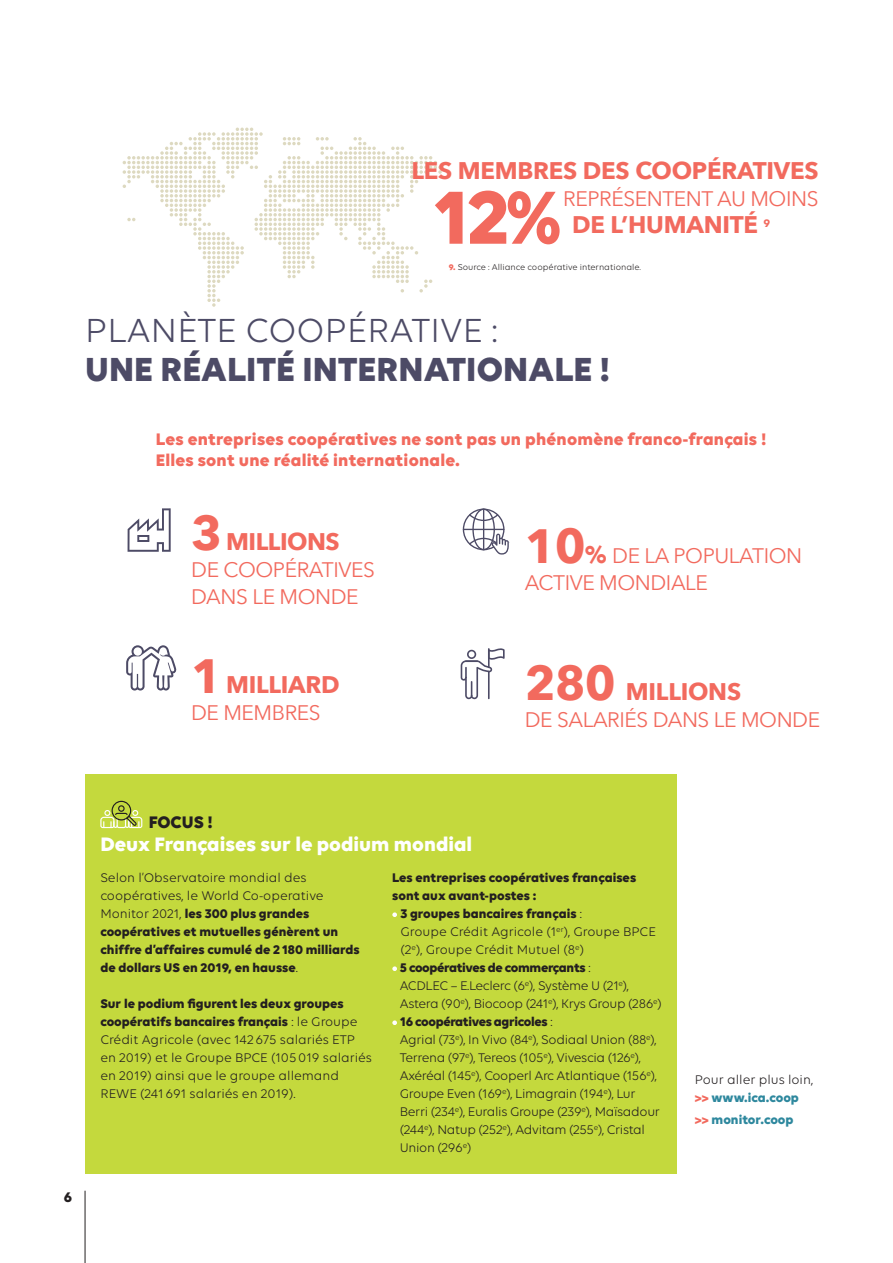
<style>
.page{position:relative;width:893px;height:1263px;background:#fff}
.page>*{position:absolute;margin:0;border:0;box-sizing:border-box;transform-origin:0 0}
.t1{font:700 81px "Volte";color:#f26a5e}
.t2{font:700 48px "Avenir Next";color:#f26a5e}
.t3{font:700 36px "Volte";letter-spacing:.005em;color:#4d4b66}
.t4{font:36px "Volte";letter-spacing:.005em;color:#4d4b66}
.t5{font:700 24px "Avenir Next";letter-spacing:-.01em;color:#f26a5e}
.t6{font:21px/27px "Avenir Next";letter-spacing:-.02em;color:#f26a5e}
.t7{font:700 21px "Volte";color:#fff}
.t8{font:700 18px/21px "Volte";letter-spacing:.01em;color:#f26a5e}
.t9{font:700 18px "Volte";color:#231f20}
.t10{font:700 15px "Volte";color:#231f20}
.t11{font:13.5px/18px "Volte";letter-spacing:-.025em;color:#231f20}
.t12{font:13.5px/18px "Volte";color:#231f20}
.t13{font:700 13.5px/18px "Volte";color:#231f20}
.t14{font:700 13.5px "Volte";color:#2e889e}
.t15{font:700 10.5px "Avenir Next";color:#f26a5e}
.t16{font:9px "Volte";color:#231f20}
.s1{font-weight:700;color:#f26a5e}
.s2{font-size:48px}
.s3{font-weight:700;font-size:48px}
.s4{font-weight:700;font-size:24px}
.s5{font-weight:400}
.s6{font-weight:700}
.s7{color:#fff}
.s8{font-weight:700;color:#2e889e}
.s9{color:#f26a5e}
</style>
<div class="page">
<hr style="left:85px;top:1191px;width:1px;height:72px;background:#231f20">
<svg style="left:123px;top:128px;width:319px;height:179px"></svg>
<svg style="left:128px;top:508px;width:43px;height:44px"></svg>
<svg style="left:463px;top:508px;width:46px;height:46px"></svg>
<svg style="left:126px;top:645px;width:51px;height:45px"></svg>
<svg style="left:461px;top:648px;width:44px;height:51px"></svg>
<div style="left:85px;top:774px;width:592px;height:400px;background:#c4d93d"></div>
<svg style="left:100px;top:801px;width:42px;height:27px"></svg>
<h3 class="t5" style="left:411px;top:150px;width:409px">LES MEMBRES DES COOPÉRATIVES</h3>
<h3 class="t6" style="left:563px;top:184px;width:257px">REPRÉSENTENT AU MOINS</h3>
<h1 class="t1" style="left:432px;top:168px;width:129px">12%</h1>
<h3 class="t5" style="left:572px;top:204px;width:187px">DE L’HUMANITÉ</h3>
<p class="t15" style="left:764px;top:214px;width:8px">9</p>
<p class="t16" style="left:449px;top:262px;width:194px"><span class="s1">9.</span> Source : Alliance coopérative internationale.</p>
<h3 class="t4" style="left:85px;top:309px;width:414px">PLANÈTE COOPÉRATIVE :</h3>
<h3 class="t3" style="left:85px;top:347px;width:527px">UNE RÉALITÉ INTERNATIONALE !</h3>
<h3 class="t8" style="left:156px;top:428px;width:612px">Les entreprises coopératives ne sont pas un phénomène franco-français !<br>Elles sont une réalité internationale.</h3>
<h3 class="t5" style="left:191px;top:521px;width:150px"><span class="s2">3</span> MILLIONS</h3>
<h3 class="t6" style="left:191px;top:555px;width:185px">DE COOPÉRATIVES<br>DANS LE MONDE</h3>
<h2 class="t2" style="left:191px;top:635px;width:33px">1</h2>
<h3 class="t5" style="left:226px;top:664px;width:115px">MILLIARD</h3>
<h3 class="t6" style="left:191px;top:699px;width:131px">DE MEMBRES</h3>
<h3 class="t6" style="left:525px;top:542px;width:279px"><span class="s3">10</span><span class="s4">%</span> DE LA POPULATION<br>ACTIVE MONDIALE</h3>
<h3 class="t5" style="left:525px;top:671px;width:218px"><span class="s2">280</span> MILLIONS</h3>
<h3 class="t6" style="left:525px;top:705px;width:297px">DE SALARIÉS DANS LE MONDE</h3>
<p class="t10" style="left:64px;top:1188px;width:10px">6</p>
<h3 class="t9" style="left:149px;top:811px;width:65px">FOCUS !</h3>
<h3 class="t7" style="left:100px;top:831px;width:373px">Deux Françaises sur le podium mondial</h3>
<p class="t13" style="left:100px;top:868px;width:261px"><span class="s5">Selon l’Observatoire mondial des coopératives, le World Co-operative Monitor 2021,</span> les 300 plus grandes coopératives et mutuelles génèrent un chiffre d’affaires cumulé de 2180 milliards de dollars US en 2019, en hausse<span class="s5">.</span></p>
<p class="t12" style="left:100px;top:994px;width:273px"><span class="s6">Sur le podium figurent les deux groupes coopératifs bancaires français</span> : le Groupe Crédit Agricole (avec 142675 salariés ETP en 2019) et le Groupe BPCE (105019 salariés en 2019) ainsi que le groupe allemand REWE (241691 salariés en 2019).</p>
<p class="t13" style="left:392px;top:868px;width:246px">Les entreprises coopératives françaises sont aux avant-postes :</p>
<p class="t12" style="left:400px;top:904px;width:257px;text-indent:-8px"><span class="s7">•</span> <span class="s6">3 groupes bancaires français</span> :<br>Groupe Crédit Agricole (1<sup>er</sup>), Groupe BPCE (2<sup>e</sup>), Groupe Crédit Mutuel (8<sup>e</sup>)</p>
<p class="t11" style="left:400px;top:958px;width:264px;text-indent:-8px"><span class="s7">•</span> <span class="s6">5 coopératives de commerçants</span> :<br>ACDLEC – E.Leclerc (6<sup>e</sup>), Système U (21<sup>e</sup>),<br>Astera (90<sup>e</sup>), Biocoop (241<sup>e</sup>), Krys Group (286<sup>e</sup>)</p>
<p class="t11" style="left:400px;top:1012px;width:262px;text-indent:-8px"><span class="s7">•</span> <span class="s6">16 coopératives agricoles</span> :<br>Agrial (73<sup>e</sup>), In Vivo (84<sup>e</sup>), Sodiaal Union (88<sup>e</sup>), Terrena (97<sup>e</sup>), Tereos (105<sup>e</sup>), Vivescia (126<sup>e</sup>), Axéréal (145<sup>e</sup>), Cooperl Arc Atlantique (156<sup>e</sup>), Groupe Even (169<sup>e</sup>), Limagrain (194<sup>e</sup>), Lur Berri (234<sup>e</sup>), Euralis Groupe (239<sup>e</sup>), Maïsadour (244<sup>e</sup>), Natup (252<sup>e</sup>), Advitam (255<sup>e</sup>), Cristal Union (296<sup>e</sup>)</p>
<p class="t12" style="left:695px;top:1070px;width:120px">Pour aller plus loin, <span class="s1">&gt;&gt;</span> <span class="s8">www.ica.coop</span></p>
<p class="t14" style="left:695px;top:1111px;width:100px"><span class="s9">&gt;&gt;</span> monitor.coop</p>
</div>
